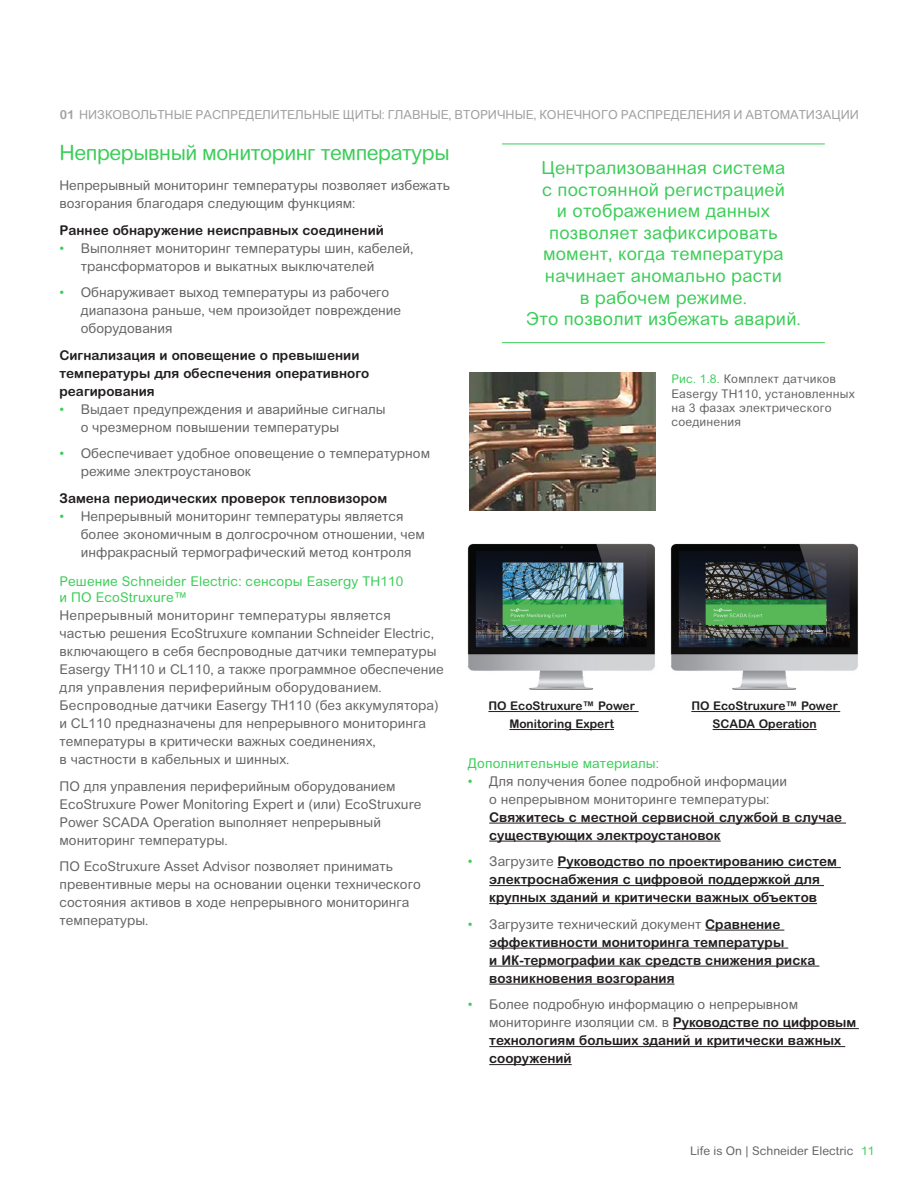
<style>
.page{position:relative;width:918px;height:1188px;background:#fff}
.page>*{position:absolute;margin:0;border:0;box-sizing:border-box;transform-origin:0 0}
.t1{font:21px "Arial Rounded MT Pro Cyr";letter-spacing:-.02em;color:#3ccd58}
.t2{font:18px/21.6px "Arial Rounded MT Pro Cyr";letter-spacing:.01em;color:#3ccd58;text-align:center}
.Body{font:13.5px/18px "Arial Rounded MT Pro Cyr";color:#646464}
.t3{font:700 13.5px/18px "Arial Rounded MT Pro Cyr";color:#231f20}
.t4{font:13.5px/16.2px "Arial Rounded MT Pro Cyr";letter-spacing:.01em;color:#3ccd58}
.t5{font:12.45px "Arial Rounded MT Pro Cyr";letter-spacing:.12em;color:#a0a0a0}
.Signature{font:12px/14.4px "Arial Rounded MT Pro Cyr";letter-spacing:.015em;color:#646464}
.Body-2{font:700 12px/18px "Arial Rounded MT Pro Cyr";color:#231f20;text-align:center}
.s1{font-weight:700}
.s2{color:#3ccd58}
.s3{font-weight:700;color:#231f20}
.s4{font-weight:400;color:#3ccd58}
.s5{font-weight:400;color:#646464}
</style>
<div class="page">
<img style="left:469px;top:373px;width:187px;height:138px">
<img style="left:467px;top:543px;width:188px;height:147px">
<hr style="left:488px;top:711px;width:151px;height:1px;background:#231f20">
<hr style="left:509px;top:729px;width:105px;height:1px;background:#231f20">
<img style="left:670px;top:543px;width:188px;height:147px">
<hr style="left:691px;top:711px;width:149px;height:1px;background:#231f20">
<hr style="left:713px;top:729px;width:104px;height:1px;background:#231f20">
<hr style="left:502px;top:144px;width:323px;height:1px;background:#3ccd58">
<hr style="left:502px;top:342px;width:323px;height:1px;background:#3ccd58">
<hr style="left:489px;top:823px;width:357px;height:1px;background:#231f20">
<hr style="left:489px;top:841px;width:232px;height:1px;background:#231f20">
<hr style="left:558px;top:867px;width:283px;height:1px;background:#231f20">
<hr style="left:489px;top:885px;width:335px;height:1px;background:#231f20">
<hr style="left:489px;top:903px;width:328px;height:1px;background:#231f20">
<hr style="left:705px;top:930px;width:79px;height:1px;background:#231f20">
<hr style="left:489px;top:948px;width:299px;height:1px;background:#231f20">
<hr style="left:489px;top:966px;width:330px;height:1px;background:#231f20">
<hr style="left:489px;top:984px;width:186px;height:1px;background:#231f20">
<hr style="left:673px;top:1028px;width:186px;height:1px;background:#231f20">
<hr style="left:489px;top:1046px;width:356px;height:1px;background:#231f20">
<hr style="left:489px;top:1064px;width:83px;height:1px;background:#231f20">
<p class="t5" style="left:60px;top:108px;width:38px"><span class="s1">01</span> Низково</p>
<p class="t5" style="left:140px;top:108px;width:65px">льтные распр</p>
<p class="t5" style="left:238px;top:108px;width:175px">еделительные щиты: главн</p>
<p class="t5" style="left:430px;top:108px;width:51px">ые, вторичн</p>
<p class="t5" style="left:515px;top:108px;width:34px">ые, кон</p>
<p class="t5" style="left:566px;top:108px;width:18px">ечного</p>
<p class="t5" style="left:621px;top:108px;width:10px">распр</p>
<p class="t5" style="left:663px;top:108px;width:118px">еделения и автома</p>
<p class="t5" style="left:799px;top:108px;width:17px">тиза</p>
<p class="t5" style="left:831px;top:108px;width:19px">ции</p>
<h3 class="t1" style="left:60px;top:140px;width:392px">Непрерывный мониторинг температуры</h3>
<p class="Body" style="left:60px;top:177px;width:392px">Непрерывный мониторинг температуры позволяет избежать возгорания благодаря следующим функциям:</p>
<h5 class="t3" style="left:60px;top:221px;width:326px">Раннее обнаружение неисправных соединений</h5>
<p class="Body" style="left:81px;top:240px;width:334px;text-indent:-21px"><span class="s2">•</span> Выполняет мониторинг температуры шин, кабелей, трансформаторов и выкатных выключателей</p>
<p class="Body" style="left:81px;top:284px;width:322px;text-indent:-21px"><span class="s2">•</span> Обнаруживает выход температуры из рабочего диапазона раньше, чем произойдет повреждение оборудования</p>
<h5 class="t3" style="left:60px;top:346px;width:311px">Сигнализация и оповещение о превышении температуры для обеспечения оперативного реагирования</h5>
<p class="Body" style="left:81px;top:401px;width:306px;text-indent:-21px"><span class="s2">•</span> Выдает предупреждения и аварийные сигналы о чрезмерном повышении температуры</p>
<p class="Body" style="left:81px;top:445px;width:351px;text-indent:-21px"><span class="s2">•</span> Обеспечивает удобное оповещение о температурном режиме электроустановок</p>
<h5 class="t3" style="left:60px;top:489px;width:329px">Замена периодических проверок тепловизором</h5>
<p class="Body" style="left:81px;top:508px;width:346px;text-indent:-21px"><span class="s2">•</span> Непрерывный мониторинг температуры является более экономичным в долгосрочном отношении, чем инфракрасный термографический метод контроля</p>
<h4 class="t4" style="left:60px;top:573px;width:345px">Решение Schneider Electric: сенсоры Easergy TH110 и ПО EcoStruxure™</h4>
<p class="Body" style="left:60px;top:607px;width:386px">Непрерывный мониторинг температуры является<br>частью решения EcoStruxure компании Schneider Electric, включающего в себя беспроводные датчики температуры Easergy TH110 и CL110, а также программное обеспечение для управления периферийным оборудованием.<br>Беспроводные датчики Easergy TH110 (без аккумулятора) и CL110 предназначены для непрерывного мониторинга температуры в критически важных соединениях,<br>в частности в кабельных и шинных.</p>
<p class="Body" style="left:60px;top:777px;width:363px">ПО для управления периферийным оборудованием EcoStruxure Power Monitoring Expert и (или) EcoStruxure Power SCADA Operation выполняет непрерывный мониторинг температуры.</p>
<p class="Body" style="left:60px;top:858px;width:363px">ПО EcoStruxure Asset Advisor позволяет принимать превентивные меры на основании оценки технического состояния активов в ходе непрерывного мониторинга температуры.</p>
<p class="t2" style="left:526px;top:158px;width:276px">Централизованная система<br>с постоянной регистрацией<br>и отображением данных позволяет зафиксировать момент, когда температура начинает аномально расти<br>в рабочем режиме.<br>Это позволит избежать аварий.</p>
<p class="Signature" style="left:671px;top:372px;width:185px"><span class="s2">Рис. 1.8.</span> Комплект датчиков<br>Easergy TH110, установленных на 3 фазах электрического соединения</p>
<p class="Body-2" style="left:488px;top:697px;width:148px">ПО EcoStruxure™ Power<br>Monitoring Expert</p>
<p class="Body-2" style="left:691px;top:697px;width:148px">ПО EcoStruxure™ Power<br>SCADA Operation</p>
<h4 class="t4" style="left:468px;top:755px;width:193px">Дополнительные материалы:</h4>
<p class="Body" style="left:489px;top:772px;width:354px;text-indent:-21px"><span class="s2">•</span> Для получения более подробной информации<br>о непрерывном мониторинге температуры:<br><span class="s3">Свяжитесь с местной сервисной службой в случае существующих электроустановок</span></p>
<p class="t3" style="left:468px;top:853px;width:370px;text-align:center"><span class="s4">•</span> <span class="s5">Загрузите</span> Руководство по проектированию систем электроснабжения с цифровой поддержкой для крупных зданий и критически важных объектов</p>
<p class="t3" style="left:489px;top:915px;width:328px;text-indent:-21px"><span class="s4">•</span> <span class="s5">Загрузите технический документ</span> Сравнение эффективности мониторинга температуры<br>и ИК‑термографии как средств снижения риска возникновения возгорания</p>
<p class="t3" style="left:489px;top:996px;width:369px;text-indent:-21px"><span class="s4">•</span> <span class="s5">Более подробную информацию о непрерывном мониторинге изоляции см. в</span> Руководстве по цифровым технологиям больших зданий и критически важных сооружений</p>
<p class="Signature" style="left:690px;top:1144px;width:186px">Life is On | Schneider Electric <span class="s2">11</span></p>
</div>
